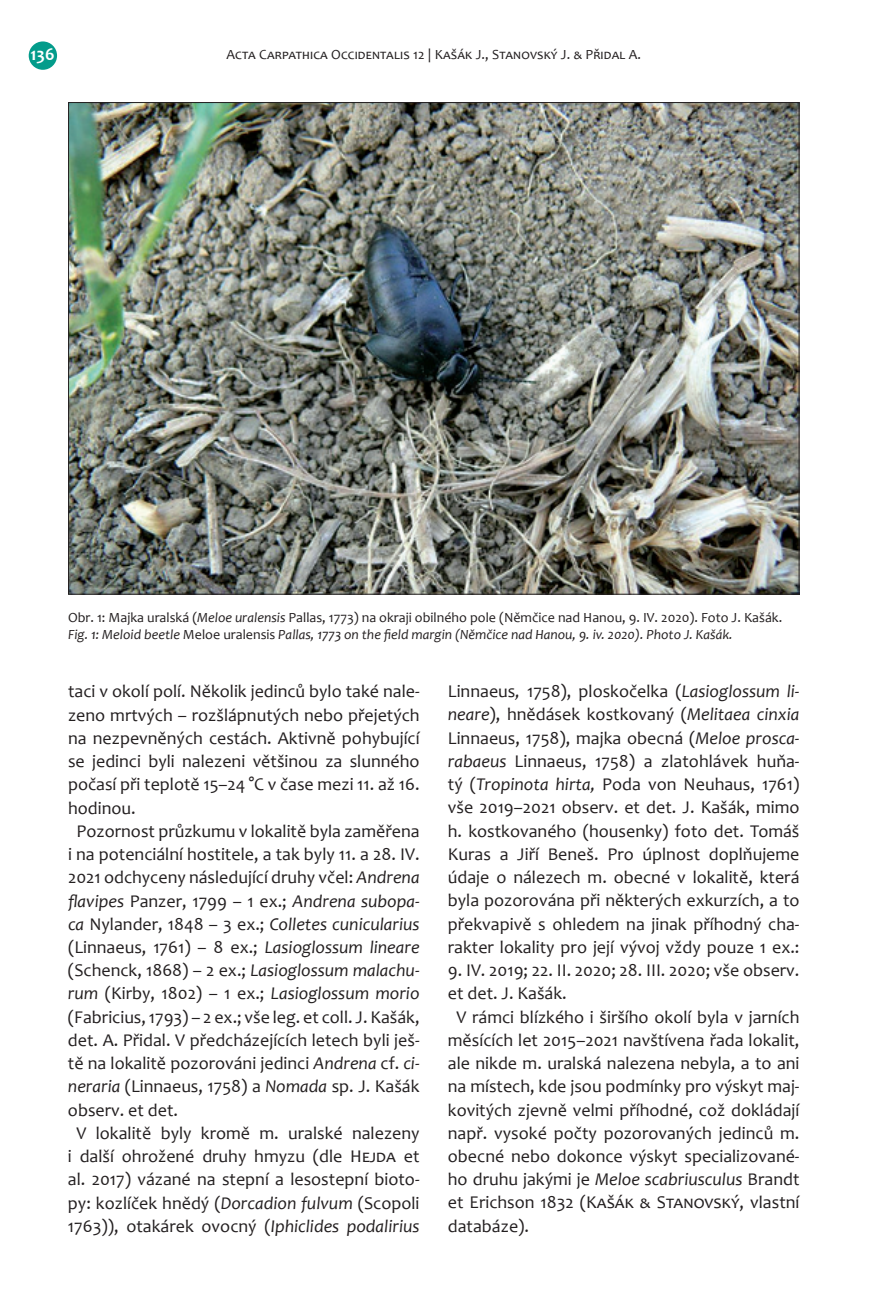
<style>
.page{position:relative;width:879px;height:1304px;background:#fff}
.page>*{position:absolute;margin:0;border:0;box-sizing:border-box;transform-origin:0 0}
.t1{font:18px/23.2px "Candara";color:#231f20;text-align:justify}
.t2{font:italic 18px "Candara";color:#231f20}
.t3{font:700 18px "Candara";color:#fff}
.t4{font:14px/16.8px "Candara";color:#231f20}
.s1{font-style:italic}
.s2{font-style:normal}
</style>
<div class="page">
<div style="left:29px;top:41px;width:28px;height:29px;background:#039c8b;border-radius:50%"></div>
<img style="left:70px;top:104px;width:727px;height:489px">
<p class="t3" style="left:31px;top:43px;width:26px">136</p>
<p class="t4" style="left:226px;top:46px;width:416px">Acta Carpathica Occidentalis 12 | Kašák J., Stanovský J. &amp; Přidal A.</p>
<p class="t4" style="left:68px;top:609px;width:716px">Obr. 1: Majka uralská (<span class="s1">Meloe uralensis</span> Pallas, 1773) na okraji obilného pole (Němčice nad Hanou, 9. IV. 2020). Foto J. Kašák.<br><span class="s1">Fig. 1: Meloid beetle</span> Meloe uralensis <span class="s1">Pallas, 1773 on the field margin (Němčice nad Hanou, 9. iv. 2020). Photo J. Kašák.</span></p>
<p class="t1" style="left:68px;top:680px;width:353px">taci v okolí polí. Několik jedinců bylo také nale-</p>
<p class="t1" style="left:68px;top:703px;width:353px">zeno mrtvých – rozšlápnutých nebo přejetých</p>
<p class="t1" style="left:68px;top:726px;width:353px">na nezpevněných cestách. Aktivně pohybující</p>
<p class="t1" style="left:68px;top:749px;width:353px">se jedinci byli nalezeni většinou za slunného</p>
<p class="t1" style="left:68px;top:773px;width:353px">počasí při teplotě 15–24 °C v čase mezi 11. až 16.</p>
<p class="t1" style="left:68px;top:796px;width:69px">hodinou.</p>
<p class="t1" style="left:77px;top:819px;width:345px">Pozornost průzkumu v lokalitě byla zaměřena</p>
<p class="t1" style="left:68px;top:842px;width:353px">i na potenciální hostitele, a tak byly 11. a 28. IV.</p>
<p class="t1" style="left:68px;top:866px;width:353px">2021 odchyceny následující druhy včel: <span class="s1">Andrena</span></p>
<p class="t2" style="left:68px;top:889px;width:353px">flavipes <span class="s2">Panzer, 1799 – 1 ex.;</span> Andrena subopa-</p>
<p class="t2" style="left:68px;top:913px;width:353px">ca <span class="s2">Nylander, 1848 – 3 ex.;</span> Colletes cunicularius</p>
<p class="t1" style="left:68px;top:935px;width:353px">(Linnaeus, 1761) – 8 ex.; <span class="s1">Lasioglossum lineare</span></p>
<p class="t1" style="left:68px;top:959px;width:353px">(Schenck, 1868) – 2 ex.; <span class="s1">Lasioglossum malachu-</span></p>
<p class="t2" style="left:68px;top:982px;width:353px">rum <span class="s2">(Kirby, 1802) – 1 ex.;</span> Lasioglossum morio</p>
<p class="t1" style="left:68px;top:1005px;width:353px">(Fabricius, 1793) – 2 ex.; vše leg. et coll. J. Kašák,</p>
<p class="t1" style="left:68px;top:1028px;width:353px">det. A. Přidal. V předcházejících letech byli ješ-</p>
<p class="t1" style="left:68px;top:1052px;width:353px">tě na lokalitě pozorováni jedinci <span class="s1">Andrena</span> cf. <span class="s1">ci-</span></p>
<p class="t1" style="left:68px;top:1075px;width:353px"><span class="s1">neraria</span> (Linnaeus, 1758) a <span class="s1">Nomada</span> sp. J. Kašák</p>
<p class="t1" style="left:68px;top:1098px;width:112px">observ. et det.</p>
<p class="t1" style="left:76px;top:1121px;width:345px">V lokalitě byly kromě m. uralské nalezeny</p>
<p class="t1" style="left:68px;top:1144px;width:353px">i další ohrožené druhy hmyzu (dle Hejda et</p>
<p class="t1" style="left:68px;top:1168px;width:353px">al. 2017) vázané na stepní a lesostepní bioto-</p>
<p class="t1" style="left:68px;top:1191px;width:353px">py: kozlíček hnědý (<span class="s1">Dorcadion fulvum</span> (Scopoli</p>
<p class="t1" style="left:68px;top:1214px;width:353px">1763)), otakárek ovocný (<span class="s1">Iphiclides podalirius</span></p>
<p class="t1" style="left:448px;top:680px;width:353px">Linnaeus<span class="s1">,</span> 1758), ploskočelka (<span class="s1">Lasioglossum li&shy;neare</span>), hnědásek kostkovaný (<span class="s1">Melitaea cinxia </span>Linnaeus, 1758), majka obecná (<span class="s1">Meloe prosca&shy;rabaeus</span> Linnaeus, 1758) a zlatohlávek huňa&shy;tý (<span class="s1">Tropinota hirta,</span> Poda von Neuhaus, 1761) vše 2019–2021 observ. et det. J. Kašák, mimo h. kostkovaného (housenky) foto det. Tomáš Kuras a Jiří Beneš. Pro úplnost doplňujeme údaje o nálezech m. obecné v lokalitě, která byla pozorována při některých exkurzích, a to překvapivě s ohledem na jinak příhodný cha&shy;rakter lokality pro její vývoj vždy pouze 1 ex.:</p>
<p class="t1" style="left:448px;top:958px;width:353px">9. IV. 2019; 22. II. 2020; 28. III. 2020; vše observ.</p>
<p class="t1" style="left:448px;top:982px;width:120px">et det. J. Kašák.</p>
<p class="t1" style="left:456px;top:1005px;width:345px">V rámci blízkého i širšího okolí byla v jarních</p>
<p class="t1" style="left:448px;top:1028px;width:353px">měsících let 2015–2021 navštívena řada lokalit,</p>
<p class="t1" style="left:448px;top:1051px;width:353px">ale nikde m. uralská nalezena nebyla, a to ani</p>
<p class="t1" style="left:448px;top:1075px;width:353px">na místech, kde jsou podmínky pro výskyt maj-</p>
<p class="t1" style="left:448px;top:1098px;width:353px">kovitých zjevně velmi příhodné, což dokládají</p>
<p class="t1" style="left:448px;top:1121px;width:353px">např. vysoké počty pozorovaných jedinců m.</p>
<p class="t1" style="left:448px;top:1144px;width:353px">obecné nebo dokonce výskyt specializované-</p>
<p class="t1" style="left:448px;top:1168px;width:353px">ho druhu jakými je <span class="s1">Meloe scabriusculus</span> Brandt</p>
<p class="t1" style="left:448px;top:1191px;width:353px">et Erichson 1832 (Kašák &amp; Stanovský, vlastní</p>
<p class="t1" style="left:448px;top:1214px;width:83px">databáze).</p>
</div>
